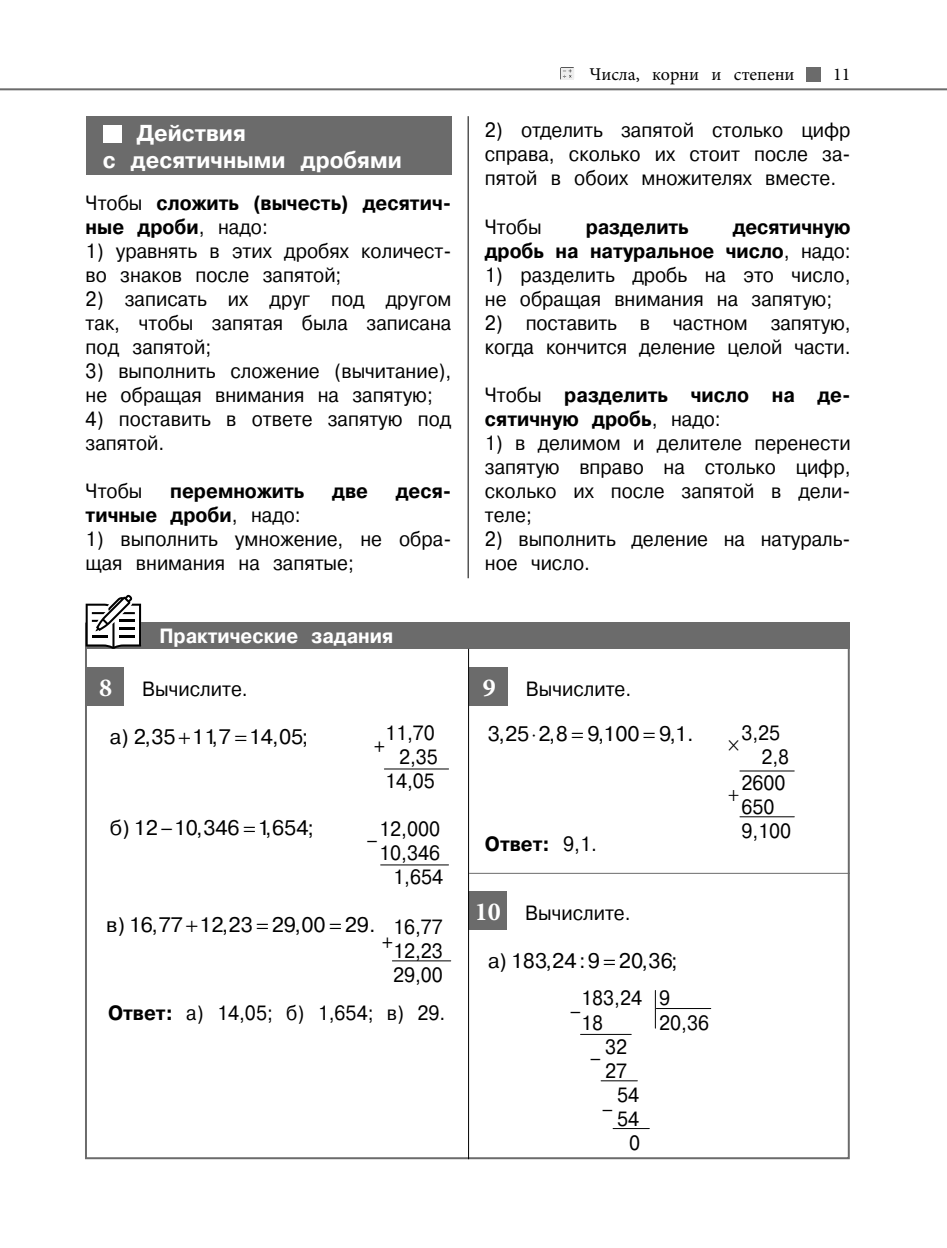
<style>
.page{position:relative;width:947px;height:1248px;background:#fff}
.page>*{position:absolute;margin:0;border:0;box-sizing:border-box;transform-origin:0 0}
.t1{font:700 26px "Minion Pro";color:#fff}
.t2{font:700 23px/27px "Pragmatica C";color:#fff;scale:.95 1}
.t3{font:21px "Pragmatica C";letter-spacing:-.005em;color:#000}
.t4{font:20.6px/24px "Pragmatica C";color:#000;scale:.92 1}
.t5{font:700 20.6px/24px "Pragmatica C";color:#000;scale:.92 1}
.t6{font:700 20.6px "Pragmatica C";color:#fff;scale:.92 1}
.t7{font:18px "Minion Pro";color:#000}
.s1{font-weight:400}
.s2{font-weight:700}
.s3{font-family:"Minion Pro";font-weight:700;font-size:26px;color:#fff}
</style>
<div class="page">
<svg style="left:560px;top:67px;width:14px;height:13px"></svg>
<div style="left:561px;top:68px;width:12px;height:11px;background:#eee"></div>
<svg style="left:563px;top:69px;width:9px;height:9px"></svg>
<div style="left:807px;top:68px;width:14px;height:14px;background:#6b6b6b"></div>
<hr style="left:0;top:88px;width:947px;height:2px;background:#6b6b6b">
<div style="left:87px;top:622px;width:763px;height:26px;background:#6b6b6b"></div>
<svg style="left:86px;top:594px;width:55px;height:54px"></svg>
<div style="left:469px;top:667px;width:38px;height:39px;background:#6b6b6b"></div>
<div style="left:468px;top:891px;width:39px;height:38px;background:#6b6b6b"></div>
<div style="left:86px;top:116px;width:365px;height:59px;background:#6b6b6b"></div>
<div style="left:103px;top:126px;width:18px;height:17px;background:#fff"></div>
<div style="left:85px;top:667px;width:39px;height:39px;background:#6b6b6b"></div>
<hr style="left:468px;top:116px;width:1px;height:462px;background:#000">
<hr style="left:468px;top:648px;width:1px;height:511px;background:#000">
<hr style="left:469px;top:872px;width:381px;height:1px;background:#6b6b6b">
<hr style="left:740px;top:770px;width:54px;height:1px;background:#000">
<hr style="left:580px;top:1033px;width:51px;height:1px;background:#000">
<hr style="left:601px;top:1080px;width:36px;height:1px;background:#000">
<hr style="left:613px;top:1127px;width:36px;height:1px;background:#000">
<hr style="left:655px;top:990px;width:1px;height:38px;background:#000">
<hr style="left:656px;top:1007px;width:55px;height:1px;background:#000">
<hr style="left:384px;top:768px;width:64px;height:1px;background:#000">
<hr style="left:392px;top:960px;width:59px;height:1px;background:#000">
<hr style="left:381px;top:864px;width:67px;height:1px;background:#000">
<hr style="left:740px;top:816px;width:54px;height:1px;background:#000">
<p class="t2" style="left:103px;top:121px;width:316px;text-indent:34px">Действия<br>с десятичными дробями</p>
<p class="t5" style="left:86px;top:192px;width:399px"><span class="s1">Чтобы</span> сложить (вычесть) деся тич&shy;ные дроби<span class="s1">, надо:</span></p>
<p class="t4" style="left:86px;top:239px;width:399px">1) уравнять в этих дробях количест&shy;во знаков после запятой;</p>
<p class="t4" style="left:86px;top:287px;width:399px;text-align:justify">2) записать их друг под другом так, чтобы запятая была записана под запятой;</p>
<p class="t4" style="left:86px;top:359px;width:399px">3) выполнить сложение (вычитание), не обращая внимания на запятую;</p>
<p class="t4" style="left:86px;top:407px;width:399px">4) поставить в ответе запятую под за пятой.</p>
<p class="t4" style="left:86px;top:479px;width:63px">Чтобы</p>
<p class="t5" style="left:170px;top:480px;width:147px">перемножить</p>
<p class="t5" style="left:332px;top:480px;width:40px">две</p>
<p class="t5" style="left:396px;top:480px;width:62px">деся-</p>
<p class="t5" style="left:86px;top:504px;width:235px">тичные дроби<span class="s1">, надо:</span></p>
<p class="t4" style="left:86px;top:527px;width:399px">1) выполнить умножение, не обра&shy;щая внимания на запятые;</p>
<p class="t6" style="left:159px;top:628px;width:256px">Практические задания</p>
<p class="t1" style="left:99px;top:674px;width:14px">8</p>
<p class="t4" style="left:142px;top:677px;width:116px">Вычислите.</p>
<p class="t3" style="left:110px;top:726px;width:200px">а 2,35 11,7 14,05;</p>
<p class="t3" style="left:121px;top:726px;width:9px">)</p>
<p class="t4" style="left:385px;top:721px;width:59px;text-align:right">11,70<br>2,35<br>14,05</p>
<p class="t4" style="left:374px;top:735px;width:14px">+</p>
<p class="t3" style="left:110px;top:817px;width:206px">б 12 –10,346 1,654;</p>
<p class="t3" style="left:122px;top:817px;width:9px">)</p>
<p class="t4" style="left:379px;top:817px;width:71px;text-align:right">12,000<br>10,346<br>1,654</p>
<p class="t4" style="left:366px;top:829px;width:14px">–</p>
<p class="t3" style="left:106px;top:914px;width:271px">в 16,77 12,23 29,00 29.</p>
<p class="t3" style="left:117px;top:914px;width:9px">)</p>
<p class="t4" style="left:393px;top:915px;width:56px;text-align:justify">16,77<br>12,23<br>29,00</p>
<p class="t4" style="left:382px;top:931px;width:14px">+</p>
<p class="t4" style="left:108px;top:1001px;width:368px"><span class="s2">Ответ:</span> а) 14,05; б) 1,654; в) 29.</p>
<p class="t7" style="left:589px;top:67px;width:207px">Числа, корни и степени</p>
<p class="t7" style="left:833px;top:67px;width:19px">11</p>
<p class="t4" style="left:485px;top:119px;width:399px;text-align:justify">2) отделить запятой столько цифр справа, сколько их стоит после за&shy;пятой в обоих множителях вместе.</p>
<p class="t4" style="left:485px;top:215px;width:63px">Чтобы</p>
<p class="t5" style="left:586px;top:216px;width:114px">разделить</p>
<p class="t5" style="left:485px;top:216px;width:399px;text-align:right">десятичную<br>дробь на натуральное число<span class="s1">, надо:</span></p>
<p class="t4" style="left:485px;top:263px;width:399px">1) разделить дробь на это число, не обращая внимания на запятую;</p>
<p class="t4" style="left:485px;top:311px;width:399px">2) поставить в частном запятую, когда кончится деление целой части.</p>
<p class="t5" style="left:485px;top:384px;width:399px"><span class="s1">Чтобы</span> разделить число на де&shy;сятичную дробь<span class="s1">, надо:</span></p>
<p class="t4" style="left:485px;top:431px;width:399px;text-align:justify">1) в делимом и делителе перенести запятую вправо на столько цифр, сколько их после запятой в дели&shy;теле;</p>
<p class="t4" style="left:485px;top:527px;width:399px">2) выполнить деление на натураль&shy;ное число.</p>
<p class="t1" style="left:483px;top:674px;width:14px">9</p>
<p class="t4" style="left:526px;top:677px;width:116px">Вычислите.</p>
<p class="t3" style="left:488px;top:723px;width:207px">3,25 2,8 9,100 9,1.</p>
<p class="t5" style="left:485px;top:833px;width:123px">Ответ: <span class="s1">9,1.</span></p>
<p class="t4" style="left:475px;top:901px;width:171px"><span class="s3">10</span> Вычислите.</p>
<p class="t3" style="left:488px;top:950px;width:191px">а 183,24 :9 20,36;</p>
<p class="t3" style="left:499px;top:950px;width:9px">)</p>
<p class="t4" style="left:581px;top:987px;width:98px">183,24 9<br>18</p>
<p class="t4" style="left:570px;top:999px;width:14px">–</p>
<p class="t4" style="left:659px;top:1011px;width:56px">20,36</p>
<p class="t4" style="left:605px;top:1035px;width:25px">32</p>
<p class="t4" style="left:605px;top:1059px;width:25px">27</p>
<p class="t4" style="left:617px;top:1083px;width:25px">54</p>
<p class="t4" style="left:617px;top:1107px;width:25px">54</p>
<p class="t4" style="left:629px;top:1131px;width:13px">0</p>
<p class="t4" style="left:590px;top:1047px;width:14px">–</p>
<p class="t4" style="left:602px;top:1098px;width:14px">–</p>
<p class="t4" style="left:761px;top:721px;width:32px;text-indent:-20px">3,25<br>2,8</p>
<p class="t4" style="left:741px;top:771px;width:56px">2600<br>650<br>9,100</p>
</div>
